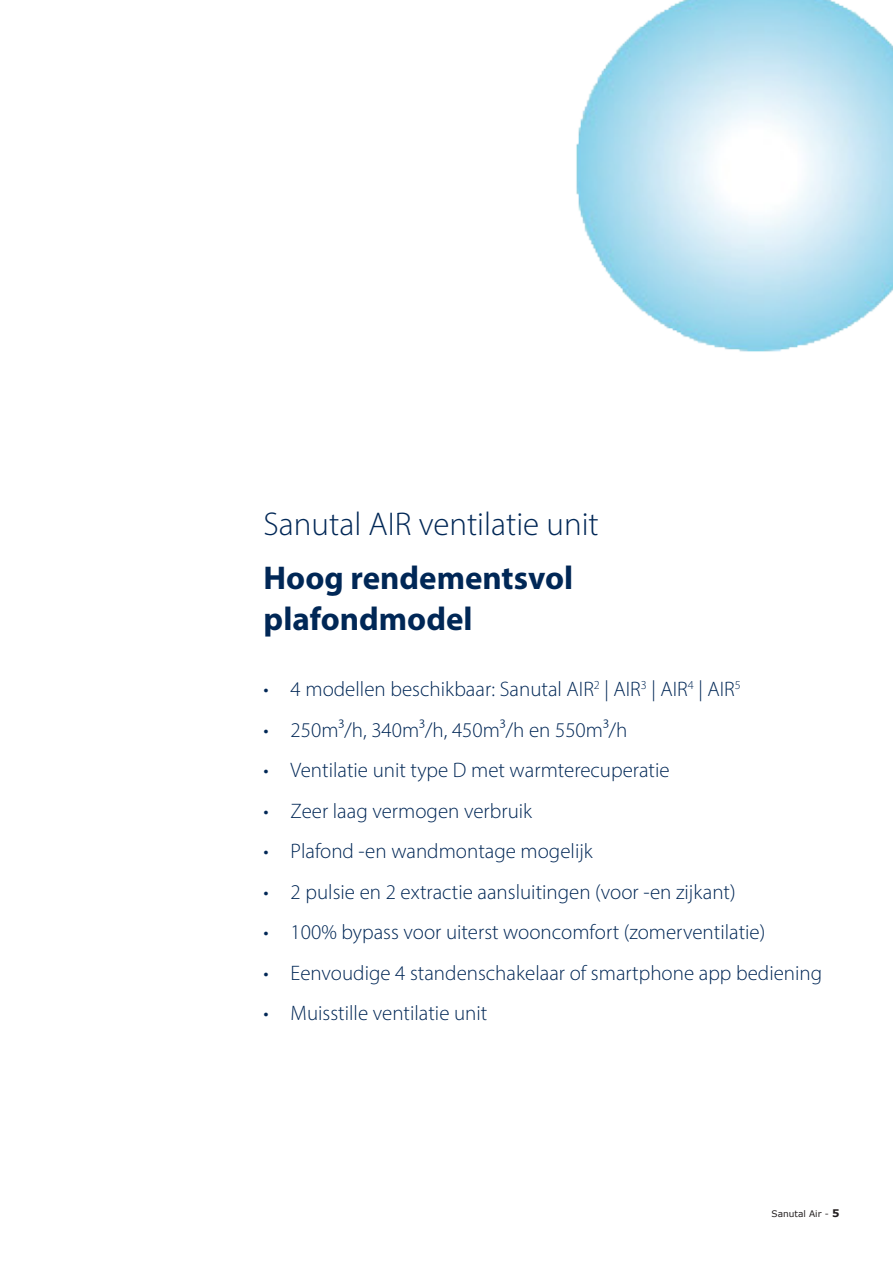
<style>
.page{position:relative;width:893px;height:1263px;background:#fff}
.page>*{position:absolute;margin:0;border:0;box-sizing:border-box;transform-origin:0 0}
.Product_titel{font:700 33px/40.5px "Myriad Pro";color:#002756}
.t1{font:300 33px "Myriad Pro";color:#002756}
.t2{font:300 21px "Myriad Pro";color:#002756}
.t3{font:9px "Verdana";color:#231f20}
.s1{font-weight:700;font-size:10.5px}
</style>
<div class="page">
<img style="left:576px;top:0;width:317px;height:352px">
<p class="t1" style="left:264px;top:504px;width:337px">Sanutal AIR ventilatie unit</p>
<p class="Product_titel" style="left:264px;top:557px;width:311px">Hoog rendementsvol plafondmodel</p>
<p class="t2" style="left:264px;top:676px;width:479px">• 4 modellen beschikbaar: Sanutal AIR<sup>2</sup> | AIR<sup>3</sup> | AIR<sup>4</sup> | AIR<sup>5</sup></p>
<p class="t2" style="left:264px;top:717px;width:365px">• 250m³/h, 340m³/h, 450m³/h en 550m³/h</p>
<p class="t2" style="left:264px;top:757px;width:408px">• Ventilatie unit type D met warmterecuperatie</p>
<p class="t2" style="left:264px;top:798px;width:270px">• Zeer laag vermogen verbruik</p>
<p class="t2" style="left:264px;top:838px;width:331px">• Plafond -en wandmontage mogelijk</p>
<p class="t2" style="left:264px;top:879px;width:474px">• 2 pulsie en 2 extractie aansluitingen (voor -en zijkant)</p>
<p class="t2" style="left:264px;top:919px;width:503px">• 100% bypass voor uiterst wooncomfort (zomerventilatie)</p>
<p class="t2" style="left:264px;top:960px;width:560px">• Eenvoudige 4 standenschakelaar of smartphone app bediening</p>
<p class="t2" style="left:264px;top:1000px;width:225px">• Muisstille ventilatie unit</p>
<p class="t3" style="left:772px;top:1207px;width:69px">Sanutal Air - <span class="s1">5</span></p>
</div>
